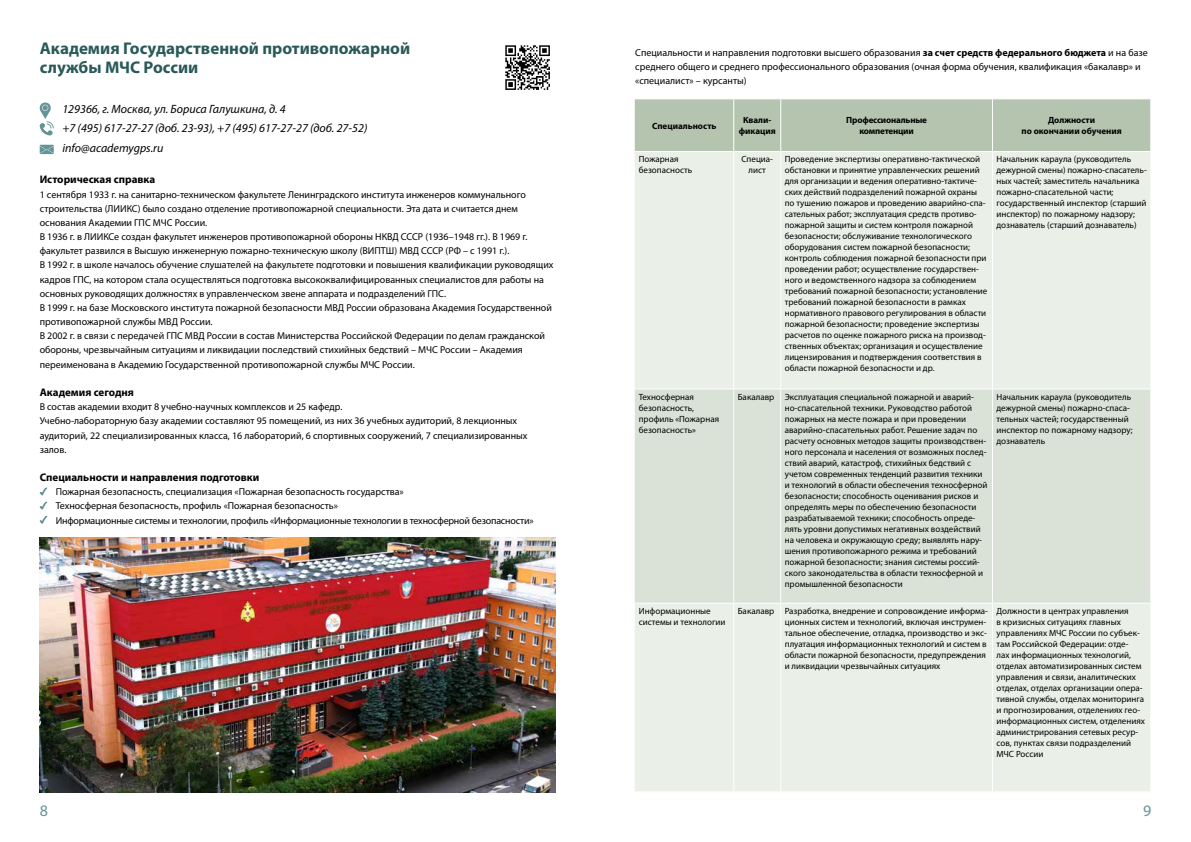
<style>
.page{position:relative;width:1191px;height:842px;background:#fff}
.page>*{position:absolute;margin:0;border:0;box-sizing:border-box;transform-origin:0 0}
.t1{font:700 17px/19px "Myriad Pro";color:#2a5959}
.t2{font:16px "Myriad Pro";color:#639498}
.t3{font:italic 12px/19.7px "Myriad Pro";color:#000}
.t4{font:700 11px "Myriad Pro";color:#000}
.t5{font:10px/14.2px "Myriad Pro";color:#000}
.t6{font:9px/11px "Myriad Pro";color:#000}
.t7{font:700 9px/11px "Myriad Pro";color:#000;text-align:center}
.t8{font:700 9px/11px "Myriad Pro";letter-spacing:-.02em;color:#000;text-align:center}
.s1{font-weight:700}
</style>
<div class="page">
<img style="left:505px;top:45px;width:45px;height:45px">
<div style="left:635px;top:99px;width:515px;height:52px;background:#b5c4af"></div>
<div style="left:635px;top:152px;width:515px;height:639px;background:#eaefe8"></div>
<div style="left:635px;top:389px;width:515px;height:214px;background:#dae1d7"></div>
<hr style="left:733px;top:99px;width:1px;height:52px;background:#fff">
<hr style="left:780px;top:99px;width:1px;height:52px;background:#fff">
<hr style="left:992px;top:99px;width:1px;height:52px;background:#fff">
<hr style="left:733px;top:152px;width:1px;height:236px;background:#fff">
<hr style="left:780px;top:152px;width:1px;height:236px;background:#fff">
<hr style="left:992px;top:152px;width:1px;height:236px;background:#fff">
<hr style="left:635px;top:388px;width:98px;height:1px;background:#fff">
<hr style="left:733px;top:388px;width:47px;height:1px;background:#fff">
<hr style="left:780px;top:388px;width:212px;height:1px;background:#fff">
<hr style="left:992px;top:388px;width:159px;height:1px;background:#fff">
<hr style="left:733px;top:389px;width:1px;height:214px;background:#fff">
<hr style="left:780px;top:389px;width:1px;height:214px;background:#fff">
<hr style="left:992px;top:389px;width:1px;height:214px;background:#fff">
<hr style="left:780px;top:603px;width:212px;height:1px;background:#fff">
<hr style="left:992px;top:603px;width:159px;height:1px;background:#fff">
<hr style="left:992px;top:604px;width:1px;height:187px;background:#fff">
<hr style="left:733px;top:603px;width:47px;height:1px;background:#fff">
<hr style="left:780px;top:604px;width:1px;height:187px;background:#fff">
<hr style="left:635px;top:603px;width:98px;height:1px;background:#fff">
<hr style="left:733px;top:604px;width:1px;height:187px;background:#fff">
<img style="left:40px;top:538px;width:516px;height:254px">
<svg style="left:40px;top:103px;width:14px;height:32px"></svg>
<svg style="left:40px;top:145px;width:14px;height:9px"></svg>
<svg style="left:40px;top:487px;width:7px;height:8px"></svg>
<svg style="left:40px;top:502px;width:7px;height:7px"></svg>
<svg style="left:40px;top:516px;width:7px;height:8px"></svg>
<h1 class="t1" style="left:40px;top:39px;width:372px">Академия Государственной противопожарной службы МЧС России</h1>
<h3 class="t3" style="left:62px;top:99px;width:306px">129366, г. Москва, ул. Бориса Галушкина, д. 4<br>+7 (495) 617-27-27 (доб. 23-93), +7 (495) 617-27-27 (доб. 27-52) info@academygps.ru</h3>
<p class="t4" style="left:40px;top:173px;width:117px">Историческая справка</p>
<p class="t5" style="left:40px;top:187px;width:515px">1 сентября 1933 г. на санитарно-техническом факультете Ленинградского института инженеров коммунального строительства (ЛИИКС) было создано отделение противопожарной специальности. Эта дата и считается днем основания Академии ГПС МЧС России.<br>В 1936 г. в ЛИИКСе создан факультет инженеров противопожарной обороны НКВД СССР (1936–1948 гг.). В 1969 г. факультет развился в Высшую инженерную пожарно-техническую школу (ВИПТШ) МВД СССР (РФ – с 1991 г.).<br>В 1992 г. в школе началось обучение слушателей на факультете подготовки и повышения квалификации руководящих кадров ГПС, на котором стала осуществляться подготовка высококвалифицированных специалистов для работы на основных руководящих должностях в управленческом звене аппарата и подразделений ГПС.<br>В 1999 г. на базе Московского института пожарной безопасности МВД России образована Академия Государственной противопожарной службы МВД России.<br>В 2002 г. в связи с передачей ГПС МВД России в состав Министерства Российской Федерации по делам гражданской обороны, чрезвычайным ситуациям и ликвидации последствий стихийных бедствий – МЧС России – Академия переименована в Академию Государственной противопожарной службы МЧС России.</p>
<p class="t4" style="left:40px;top:385px;width:96px">Академия сегодня</p>
<p class="t5" style="left:40px;top:400px;width:489px">В состав академии входит 8 учебно-научных комплексов и 25 кафедр.<br>Учебно-лабораторную базу академии составляют 95 помещений, из них 36 учебных аудиторий, 8 лекционных аудиторий, 22 специализированных класса, 16 лабораторий, 6 спортивных сооружений, 7 специализированных залов.</p>
<p class="t4" style="left:40px;top:470px;width:221px">Специальности и направления подготовки</p>
<p class="t5" style="left:56px;top:485px;width:479px">Пожарная безопасность, специализация «Пожарная безопасность государства»<br>Техносферная безопасность, профиль «Пожарная безопасность»<br>Информационные системы и технологии, профиль «Информационные технологии в техносферной безопасности»</p>
<p class="t5" style="left:635px;top:45px;width:514px">Специальности и направления подготовки высшего образования <span class="s1">за счет средств федерального бюджета</span> и на базе среднего общего и среднего профессионального образования (очная форма обучения, квалификация «бакалавр» и «специалист» – курсанты)</p>
<p class="t7" style="left:652px;top:120px;width:66px">Специальность</p>
<p class="t7" style="left:738px;top:114px;width:39px">Квали&shy;фикация</p>
<p class="t8" style="left:846px;top:114px;width:82px">Профессиональные компетенции</p>
<p class="t7" style="left:1021px;top:114px;width:102px">Должности<br>по окончании обучения</p>
<p class="t6" style="left:639px;top:154px;width:55px">Пожарная безопасность</p>
<p class="t6" style="left:741px;top:154px;width:33px;text-align:center">Специа&shy;лист</p>
<p class="t6" style="left:784px;top:154px;width:204px">Проведение экспертизы оперативно-тактической обстановки и принятие управленческих решений для организации и ведения оперативно-тактиче&shy;ских действий подразделений пожарной охраны по тушению пожаров и проведению аварийно-спа&shy;сательных работ; эксплуатация средств противо&shy;пожарной защиты и систем контроля пожарной безопасности; обслуживание технологического оборудования систем пожарной безопасности; контроль соблюдения пожарной безопасности при проведении работ; осуществление государствен&shy;ного и ведомственного надзора за соблюдением требований пожарной безопасности; установление требований пожарной безопасности в рамках нормативного правового регулирования в области пожарной безопасности; проведение экспертизы расчетов по оценке пожарного риска на производ&shy;ственных объектах; организация и осуществление лицензирования и подтверждения соответствия в области пожарной безопасности и др.</p>
<p class="t6" style="left:996px;top:154px;width:152px">Начальник караула (руководитель дежурной смены) пожарно-спасатель&shy;ных частей; заместитель начальника пожарно-спасательной части; государственный инспектор (старший инспектор) по пожарному надзору; дознаватель (старший дознаватель)</p>
<p class="t6" style="left:639px;top:391px;width:82px">Техносферная безопасность, профиль «Пожарная безопасность»</p>
<p class="t6" style="left:784px;top:391px;width:204px;text-indent:-47px">Бакалавр Эксплуатация специальной пожарной и аварий&shy;но-спасательной техники. Руководство работой пожарных на месте пожара и при проведении аварийно-спасательных работ. Решение задач по расчету основных методов защиты производствен&shy;ного персонала и населения от возможных послед&shy;ствий аварий, катастроф, стихийных бедствий с учетом современных тенденций развития техники и технологий в области обеспечения техносферной безопасности; способность оценивания рисков и определять меры по обеспечению безопасности разрабатываемой техники; способность опреде&shy;лять уровни допустимых негативных воздействий на человека и окружающую среду; выявлять нару&shy;шения противопожарного режима и требований пожарной безопасности; знания системы россий&shy;ского законодательства в области техносферной и промышленной безопасности</p>
<p class="t6" style="left:996px;top:391px;width:137px">Начальник караула (руководитель дежурной смены) пожарно-спаса&shy;тельных частей; государственный инспектор по пожарному надзору; дознаватель</p>
<p class="t6" style="left:639px;top:605px;width:88px">Информационные системы и технологии</p>
<p class="t6" style="left:784px;top:605px;width:205px;text-indent:-47px">Бакалавр Разработка, внедрение и сопровождение информа&shy;ционных систем и технологий, включая инструмен&shy;тальное обеспечение, отладка, производство и экс&shy;плуатация информационных технологий и систем в области пожарной безопасности, предупреждения и ликвидации чрезвычайных ситуациях</p>
<p class="t6" style="left:996px;top:605px;width:150px">Должности в центрах управления<br>в кризисных ситуациях главных управлениях МЧС России по субъек&shy;там Российской Федерации: отде-<br>лах информационных технологий, отделах автоматизированных систем управления и связи, аналитических отделах, отделах организации опера&shy;тивной службы, отделах мониторинга и прогнозирования, отделениях гео&shy;информационных систем, отделениях администрирования сетевых ресур&shy;сов, пунктах связи подразделений МЧС России</p>
<h2 class="t2" style="left:40px;top:800px;width:10px">8</h2>
<h2 class="t2" style="left:1143px;top:800px;width:10px">9</h2>
</div>
